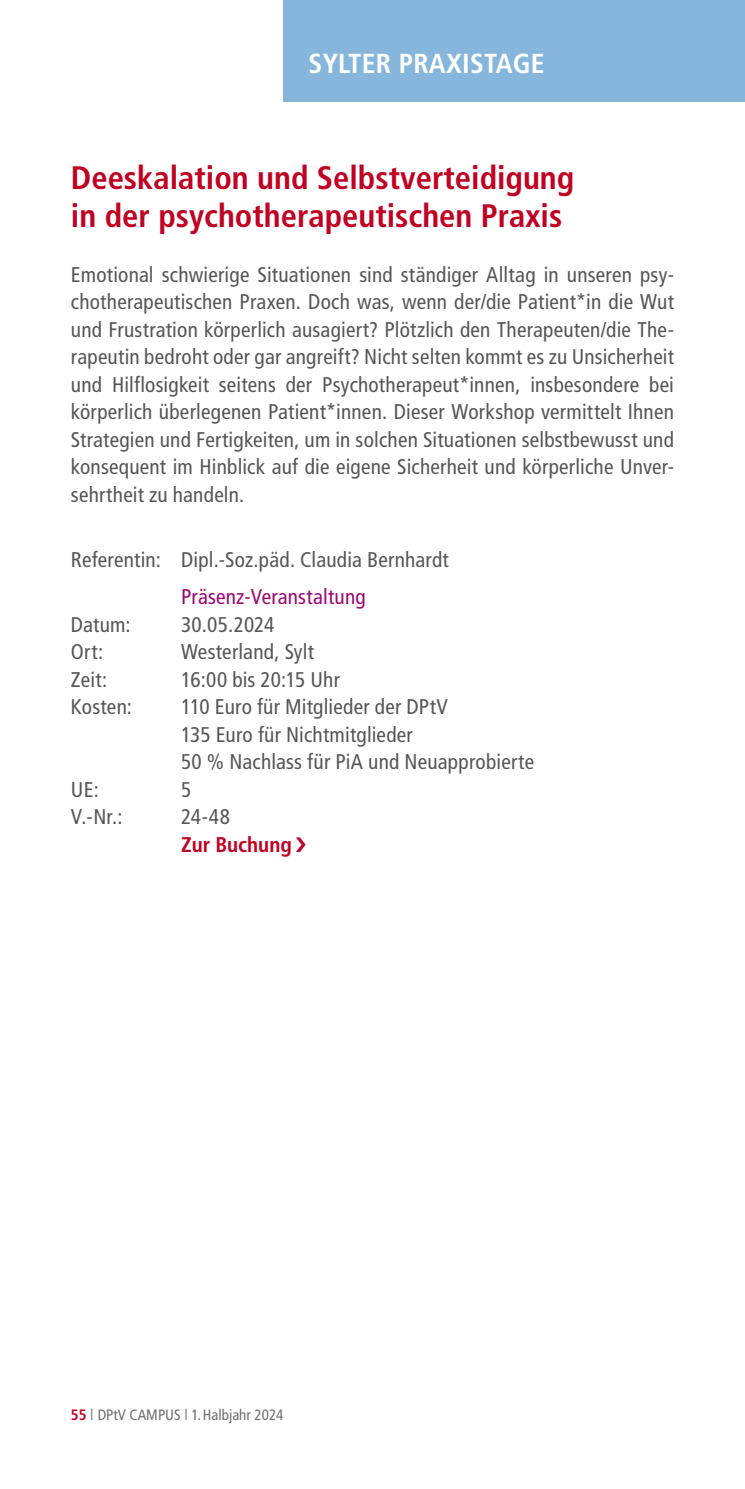
<style>
.page{position:relative;width:745px;height:1489px;background:#fff}
.page>*{position:absolute;margin:0;border:0;box-sizing:border-box;transform-origin:0 0}
.t1{font:700 condensed 32.5px/37.5px "Frutiger";color:#c10122}
.t2{font:700 condensed 27.5px "Frutiger";letter-spacing:.01em;color:#fff}
.t3{font:condensed 21.25px/27.5px "Frutiger";letter-spacing:.01em;color:#565655;text-align:justify}
.t4{font:condensed 21.25px "Frutiger";letter-spacing:.01em;color:#9c0771}
.t5{font:700 condensed 21.25px "Frutiger LT Std";color:#c10122}
.t6{font:condensed 15px "Frutiger";color:#6e6e6e}
.s1{font-weight:700;color:#c10122}
.s2{font-weight:300;font-stretch:normal}
</style>
<div class="page">
<div style="left:283px;top:0;width:461px;height:102px;background:#87b6dc"></div>
<p class="t2" style="left:308px;top:48px;width:237px">SYLTER PRAXISTAGE</p>
<p class="t2" style="left:308px;top:48px;width:181px">BERUFS OLIT K</p>
<h1 class="t1" style="left:71px;top:159px;width:504px">Deeskalation und Selbstverteidigung in der psychotherapeutischen Praxis</h1>
<p class="t3" style="left:71px;top:261px;width:604px">Emotional schwierige Situationen sind ständiger Alltag in unseren psy&shy;chotherapeutischen Praxen. Doch was, wenn der/die Patient*in die Wut und Frustration körperlich ausagiert? Plötzlich den Therapeuten/die The&shy;rapeutin bedroht oder gar angreift? Nicht selten kommt es zu Unsicherheit und Hilflosigkeit seitens der Psychotherapeut*innen, insbesondere bei körperlich überlegenen Patient*innen. Dieser Workshop vermittelt Ihnen Strategien und Fertigkeiten, um in solchen Situationen selbstbewusst und konsequent im Hinblick auf die eigene Sicherheit und körperliche Unver&shy;sehrtheit zu handeln.</p>
<p class="t3" style="left:71px;top:546px;width:379px">Referentin: Dipl.-Soz.päd. Claudia Bernhardt</p>
<p class="t4" style="left:181px;top:584px;width:186px">Präsenz-Veranstaltung</p>
<p class="t3" style="left:71px;top:611px;width:61px">Datum:</p>
<p class="t3" style="left:181px;top:611px;width:95px">30.05.2024</p>
<p class="t3" style="left:71px;top:638px;width:34px">Ort:</p>
<p class="t3" style="left:181px;top:638px;width:134px">Westerland, Sylt</p>
<p class="t3" style="left:71px;top:666px;width:38px">Zeit:</p>
<p class="t3" style="left:181px;top:666px;width:160px">16:00 bis 20:15 Uhr</p>
<p class="t3" style="left:71px;top:693px;width:62px">Kosten:</p>
<p class="t3" style="left:181px;top:693px;width:354px;text-align:left">110 Euro für Mitglieder der DPtV<br>135 Euro für Nichtmitglieder<br>50 % Nachlass für PiA und Neuapprobierte</p>
<p class="t3" style="left:71px;top:776px;width:29px">UE:</p>
<p class="t3" style="left:181px;top:776px;width:12px">5</p>
<p class="t3" style="left:71px;top:803px;width:53px">V.-Nr.:</p>
<p class="t3" style="left:181px;top:803px;width:50px">24-48</p>
<p class="t5" style="left:181px;top:831px;width:112px">Zur Buchung</p>
<p class="t6" style="left:71px;top:1405px;width:214px"><span class="s1">55</span> <span class="s2">|</span> DPtV CAMPUS <span class="s2">|</span> 1. Halbjahr 2024</p>
</div>
